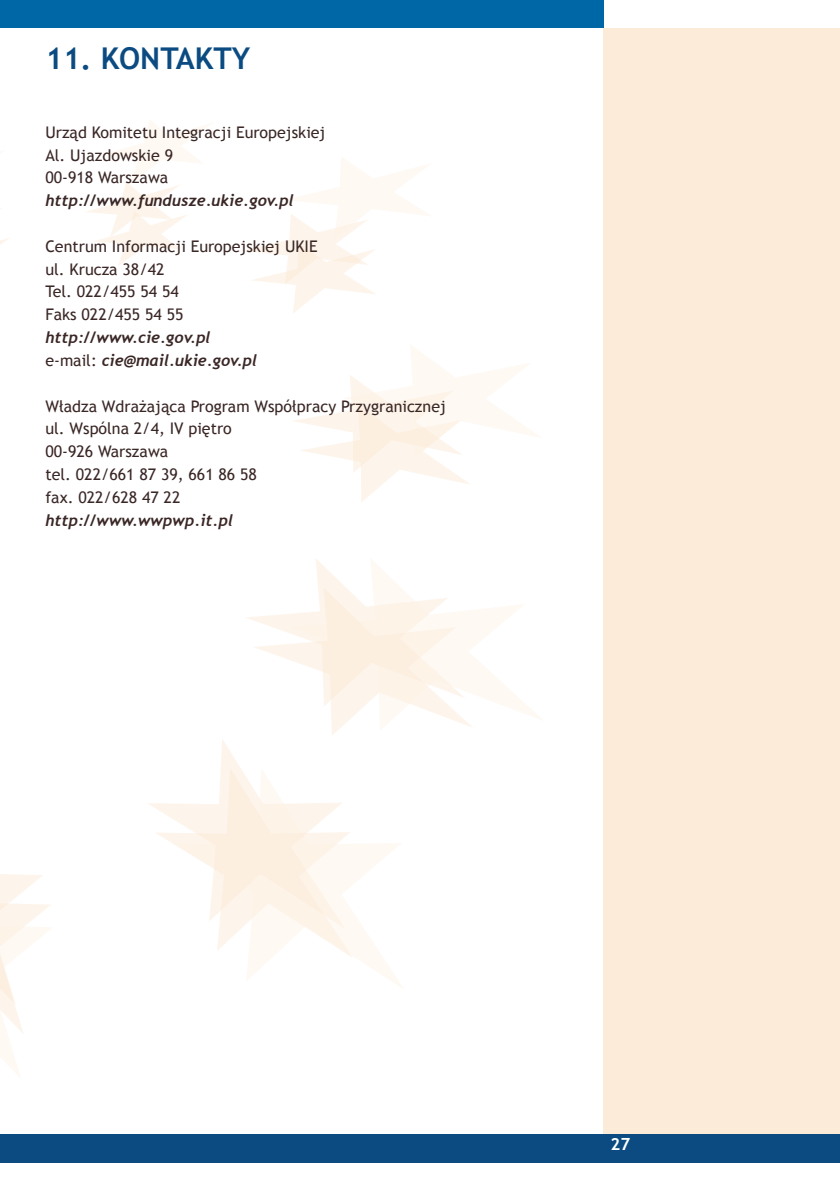
<style>
.page{position:relative;width:840px;height:1191px;background:#fff}
.page>*{position:absolute;margin:0;border:0;box-sizing:border-box;transform-origin:0 0}
.t1{font:700 30px "Trebuchet MS";color:#0b4b81}
.t2{font:700 16.8px "Trebuchet MS";color:#fff}
.t3{font:16px "Trebuchet MS";color:#3a2726}
.t4{font:italic 700 16px "Trebuchet";color:#3a2726}
.s1{font-family:"Trebuchet MS";font-weight:400;font-style:normal}
</style>
<div class="page">
<div style="left:0;top:0;width:603px;height:28px;background:#0067a7"></div>
<div style="left:603px;top:28px;width:236px;height:1106px;background:#fcebd9"></div>
<div style="left:0;top:1134px;width:839px;height:28px;background:#0b4b81"></div>
<svg style="left:148px;top:614px;width:190px;height:230px"></svg>
<svg style="left:174px;top:768px;width:229px;height:220px"></svg>
<svg style="left:0;top:151px;width:9px;height:94px"></svg>
<svg style="left:87px;top:120px;width:123px;height:146px"></svg>
<svg style="left:0;top:874px;width:51px;height:203px"></svg>
<svg style="left:288px;top:559px;width:254px;height:171px"></svg>
<svg style="left:294px;top:346px;width:245px;height:156px"></svg>
<svg style="left:244px;top:158px;width:186px;height:155px"></svg>
<p class="t1" style="left:45px;top:40px;width:206px">11. KONTAKTY</p>
<p class="t3" style="left:45px;top:123px;width:281px">Urząd Komitetu Integracji Europejskiej</p>
<p class="t3" style="left:45px;top:145px;width:129px">Al. Ujazdowskie 9</p>
<p class="t3" style="left:45px;top:168px;width:124px">00-918 Warszawa</p>
<p class="t4" style="left:45px;top:191px;width:250px">http://www.fundusze.ukie.gov.pl</p>
<p class="t3" style="left:45px;top:237px;width:273px">Centrum Informacji Europejskiej UKIE</p>
<p class="t3" style="left:45px;top:259px;width:120px">ul. Krucza 38/42</p>
<p class="t3" style="left:45px;top:282px;width:135px">Tel. 022/455 54 54</p>
<p class="t3" style="left:45px;top:305px;width:140px">Faks 022/455 54 55</p>
<p class="t4" style="left:45px;top:328px;width:167px">http://www.cie.gov.pl</p>
<p class="t4" style="left:45px;top:350px;width:213px"><span class="s1">e-mail:</span> cie@mail.ukie.gov.pl</p>
<p class="t3" style="left:45px;top:396px;width:402px">Władza Wdrażająca Program Współpracy Przygranicznej</p>
<p class="t3" style="left:45px;top:419px;width:188px">ul. Wspólna 2/4, IV piętro</p>
<p class="t3" style="left:45px;top:442px;width:124px">00-926 Warszawa</p>
<p class="t3" style="left:45px;top:465px;width:213px">tel. 022/661 87 39, 661 86 58</p>
<p class="t3" style="left:45px;top:487px;width:136px">fax. 022/628 47 22</p>
<p class="t4" style="left:45px;top:510px;width:189px">http://www.wwpwp.it.pl</p>
<p class="t2" style="left:610px;top:1133px;width:21px">27</p>
</div>
